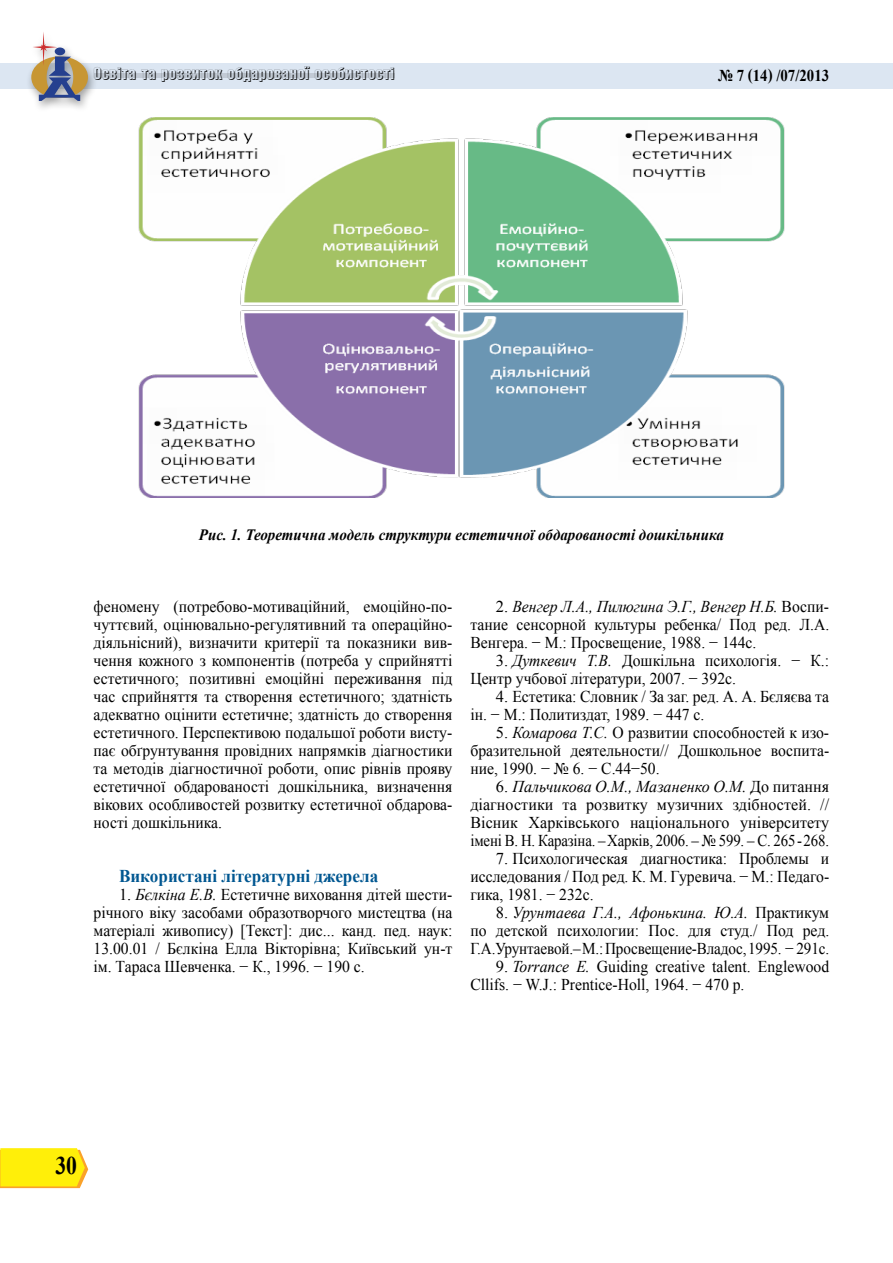
<style>
.page{position:relative;width:893px;height:1263px;background:#fff}
.page>*{position:absolute;margin:0;border:0;box-sizing:border-box;transform-origin:0 0}
.t1{font:700 25.5px "Times New Roman";color:#000;scale:.85 1}
.t2{font:700 18px "Times New Roman";color:#005791;scale:.95 1}
.t3{font:16.5px/18px "Times New Roman";color:#000;text-align:justify}
.t4{font:16.5px/18px "Times New Roman";color:#000;text-align:justify;scale:.95 1}
.t5{font:16.5px "Helios Compr Shadow";color:#000}
.t6{font:700 16.5px "Times New Roman";color:#000;scale:.9 1}
.t7{font:italic 700 15.75px "Times New Roman";color:#000;scale:.95 1}
.s1{font-style:italic}
</style>
<div class="page">
<div style="left:1px;top:63px;width:892px;height:26px;background:#dce6f2"></div>
<svg style="left:0;top:1148px;width:88px;height:40px;background:#feea18"></svg>
<hr style="left:94px;top:73px;width:300px;height:4px;background:#c2cad5">
<div style="left:26px;top:30px;width:72px;height:82px;background:#000;opacity:.37"></div>
<svg style="left:31px;top:31px;width:57px;height:70px"></svg>
<img style="left:138px;top:117px;width:647px;height:380px">
<p class="t5" style="left:94px;top:65px;width:303px">Освіта та розвиток обдарованої особистості</p>
<p class="t6" style="left:718px;top:64px;width:125px">№ 7 (14) /07/2013</p>
<p class="t7" style="left:199px;top:524px;width:554px">Рис. 1. Теоретична модель структури естетичної обдарованості дошкільника</p>
<p class="t4" style="left:94px;top:597px;width:379px">феномену (потребово-мотиваційний, емоційно-по&shy;чуттєвий, оцінювально-регулятивний та операційно&shy;діяльнісний), визначити критерії та показники вив&shy;чення кожного з компонентів (потреба у сприйнятті естетичного; позитивні емоційні переживання під час сприйняття та створення естетичного; здатність адекватно оцінити естетичне; здатність до створення естетичного. Перспективою подальшої роботи висту&shy;пає обґрунтування провідних напрямків діагностики та методів діагностичної роботи, опис рівнів прояву естетичної обдарованості дошкільника, визначення вікових особливостей розвитку естетичної обдарова&shy;ності дошкільника.</p>
<p class="t2" style="left:119px;top:864px;width:274px">Використані літературні джерела</p>
<p class="t3" style="left:94px;top:885px;width:360px;text-indent:26px">1. <span class="s1">Бєлкіна Е.В.</span> Естетичне виховання дітей шести&shy;річного віку засобами образотворчого мистецтва (на матеріалі живопису) [Текст]: дис... канд. пед. наук:<br>13.00.01 / Бєлкіна Елла Вікторівна; Київський ун-т ім. Тараса Шевченка. − К., 1996. − 190 с.</p>
<p class="t3" style="left:470px;top:597px;width:360px;text-indent:26px">2. <span class="s1">Венгер Л.А., Пилюгина Э.Г., Венгер Н.Б.</span> Воспи&shy;тание сенсорной культуры ребенка/ Под ред. Л.А.<br>Венгера. − М.: Просвещение, 1988. − 144с.</p>
<p class="t3" style="left:470px;top:651px;width:360px;text-indent:26px">3. <span class="s1">Дуткевич Т.В.</span> Дошкільна психологія. − К.:<br>Центр учбової літератури, 2007. − 392с.</p>
<p class="t3" style="left:470px;top:687px;width:360px;text-indent:26px">4. Естетика: Словник / За заг. ред. А. А. Бєляєва та ін. − М.: Политиздат, 1989. − 447 с.</p>
<p class="t3" style="left:470px;top:723px;width:360px;text-indent:26px">5. <span class="s1">Комарова Т.С.</span> О развитии способностей к изо&shy;бразительной деятельности// Дошкольное воспита&shy;ние, 1990. − № 6. − С.44−50.</p>
<p class="t3" style="left:470px;top:777px;width:360px;text-indent:26px">6. <span class="s1">Пальчикова О.М., Мазаненко О.М.</span> До питання діагностики та розвитку музичних здібностей. // Вісник Харківського національного університету імені В. Н. Каразіна. –Харків, 2006. – № 599. – С. 265-268.</p>
<p class="t3" style="left:470px;top:849px;width:360px;text-indent:26px">7. Психологическая диагностика: Проблемы и исследования / Под ред. К. М. Гуревича. − М.: Педаго&shy;гика, 1981. − 232с.</p>
<p class="t3" style="left:470px;top:903px;width:360px;text-indent:26px">8. <span class="s1">Урунтаева Г.А., Афонькина. Ю.А.</span> Практикум по детской психологии: Пос. для студ./ Под ред.<br>Г.А.Урунтаевой.–М.:Просвещение-Владос,1995. − 291с.</p>
<p class="t3" style="left:470px;top:957px;width:360px;text-indent:26px">9. <span class="s1">Torrance E.</span> Guiding creative talent. Englewood<br>Cllifs. − W.J.: Prentice-Holl, 1964. − 470 p.</p>
<h1 class="t1" style="left:55px;top:1148px;width:27px">30</h1>
</div>
